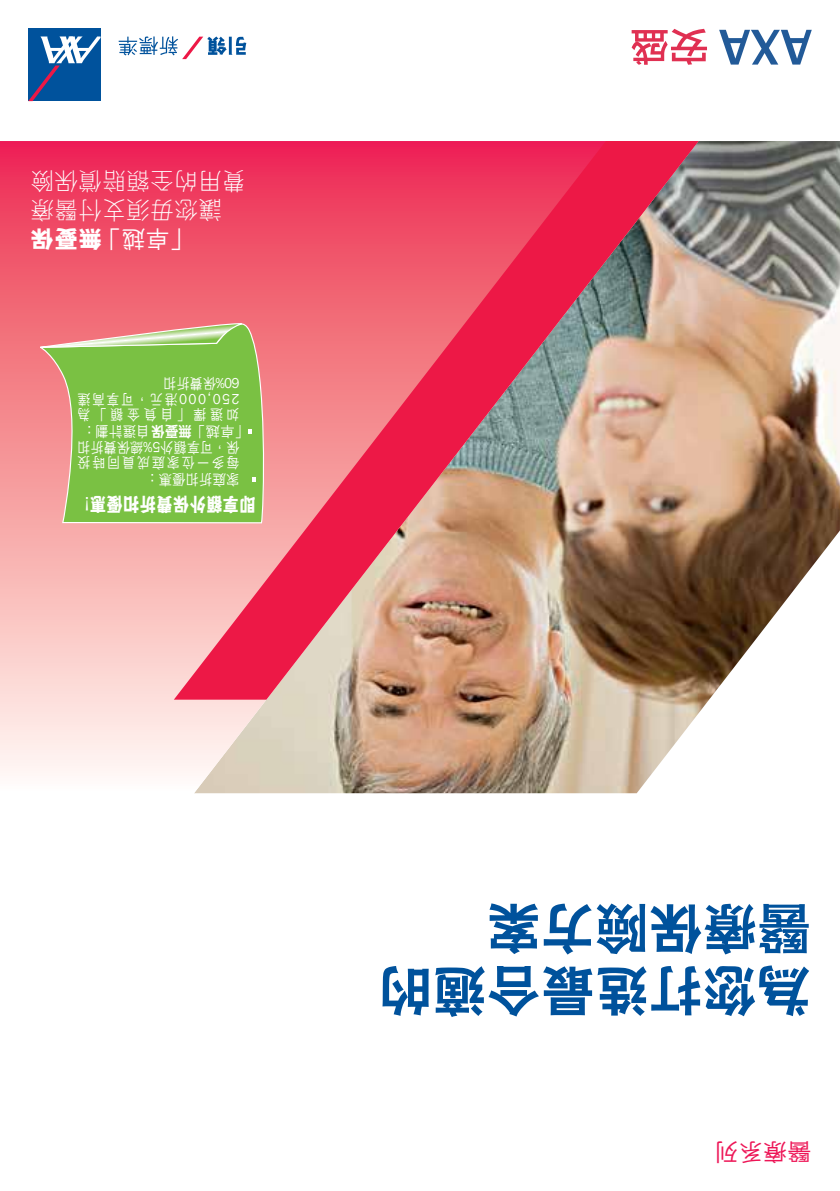
<style>
.page{position:relative;width:840px;height:1191px;background:#fff}
.page>*{position:absolute;margin:0;border:0;box-sizing:border-box;transform-origin:0 0}
.t1{font:800 54px/62px "C Hei 2 HK";color:#00529c}
.t2{font:300 24px/28.8px "M Hei HK";color:#fff;text-align:right}
.t3{font:500 24px "M Hei HK";color:#ed1556}
.t4{font:500 24px "M Hei HK";color:#fff}
.t5{font:800 24px "M Hei HK";color:#fff}
.t6{font:800 19.6px "M Hei HK";color:#fff;scale:.85 1}
.t7{font:500 14.6px/15.4px "M Hei HK";color:#fff;scale:.9 1}
.t8{font:500 14.6px/16.8px "M Hei HK";letter-spacing:.13em;color:#fff;scale:.92 1}
.t9{font:14.6px "Franklin Gothic";letter-spacing:.11em;color:#fff;scale:.9 1}
.s1{font-family:"Franklin Gothic";font-weight:400}
.s2{font-family:"M Hei HK";font-weight:500}
.s3{font-family:"C Hei 2 HK";font-weight:800}
</style>
<div class="page">
<img style="left:698px;top:141px;width:141px;height:573px">
<svg style="left:0;top:141px;width:698px;height:652px;background:#e8a4a3"></svg>
<img style="left:174px;top:141px;width:524px;height:558px">
<svg style="left:40px;top:323px;width:226px;height:200px;background:#8dba51"></svg>
<svg style="left:40px;top:323px;width:203px;height:25px;background:#d2ad8d"></svg>
<svg style="left:252px;top:477px;width:4px;height:4px"></svg>
<svg style="left:248px;top:429px;width:4px;height:4px"></svg>
<div style="left:28px;top:29px;width:72px;height:72px;background:#00529c"></div>
<svg style="left:28px;top:36px;width:72px;height:65px"></svg>
<svg style="left:119px;top:36px;width:127px;height:23px"></svg>
<svg style="left:719px;top:30px;width:92px;height:35px"></svg>
<svg style="left:631px;top:29px;width:75px;height:36px"></svg>
<h2 class="t2" style="left:246px;top:224px;width:217px;rotate:-180deg">讓您毋須支付醫療費用的全額賠償保險</h2>
<h2 class="t5" style="left:102px;top:251px;width:73px;rotate:-180deg">無憂保</h2>
<h2 class="t4" style="left:193px;top:256px;width:97px;rotate:-180deg">「卓越」</h2>
<p class="t7" style="left:239px;top:393px;width:86px;rotate:-180deg"><span class="s1">60%</span>保費折扣</p>
<p class="t9" style="left:239px;top:407px;width:182px;rotate:-180deg">250,000<span class="s2">港元，可享高達</span></p>
<p class="t7" style="left:239px;top:424px;width:182px;rotate:-180deg">如選擇「自負金額」為</p>
<p class="t7" style="left:248px;top:456px;width:191px;text-indent:9px;rotate:-180deg">保，可享額外<span class="s1">5%</span>總保費折扣「卓越」<span class="s3">無憂保</span>自選計劃 <span class="s1">:</span></p>
<p class="t8" style="left:239px;top:489px;width:178px;rotate:-180deg">家庭折扣優惠 <span class="s1">:<br></span>每多一位家庭成員同時投</p>
<h3 class="t6" style="left:256px;top:513px;width:203px;rotate:-180deg">即享額外保費折扣優惠<span class="s1">!</span></h3>
<h1 class="t1" style="left:810px;top:1021px;width:433px;rotate:-180deg">為您打造最合適的醫療保險方案</h1>
<h2 class="t3" style="left:810px;top:1169px;width:97px;rotate:-180deg">醫療系列</h2>
</div>
